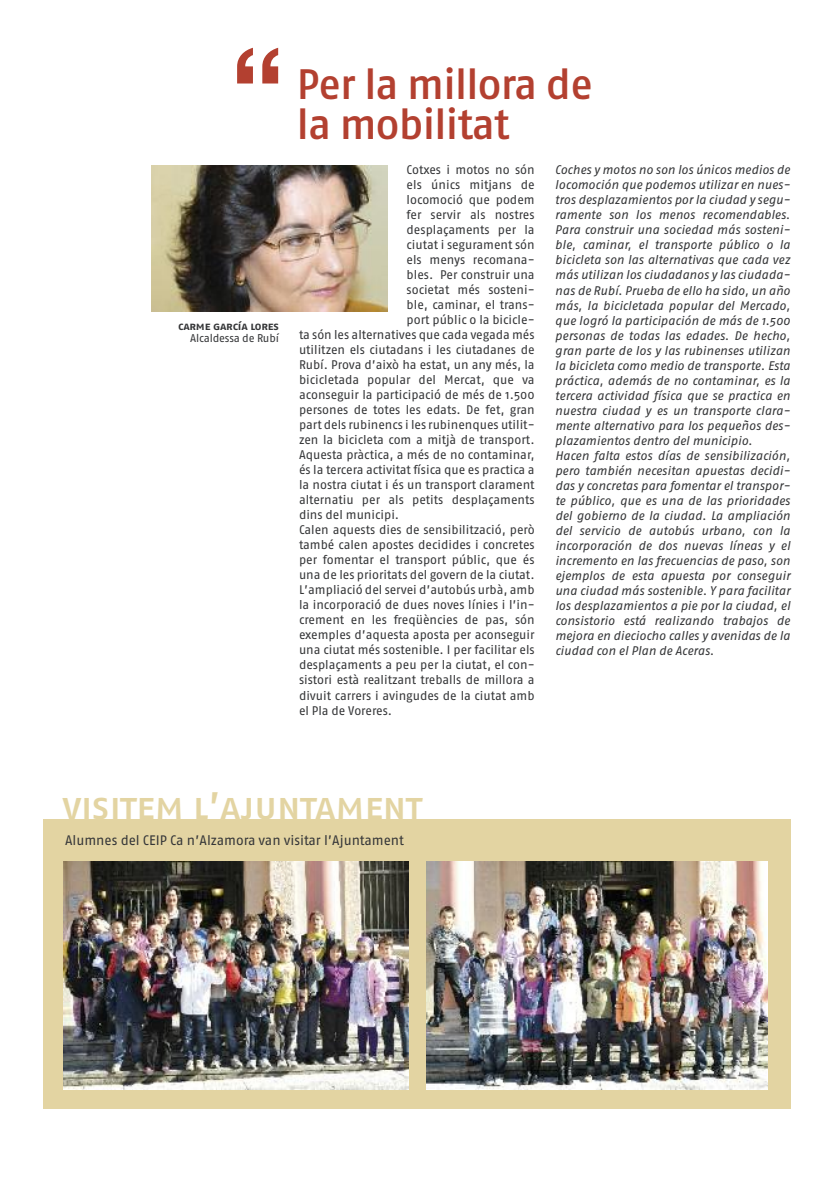
<style>
.page{position:relative;width:833px;height:1202px;background:#fff}
.page>*{position:absolute;margin:0;border:0;box-sizing:border-box;transform-origin:0 0}
.t1{font:500 126.62px "Helvetica Neue";color:#b34030}
.t2{font:42.5px/40px "Fago No Med";letter-spacing:-.02em;color:#b34030}
.t3{font:37.5px "Fago No Med Caps";letter-spacing:-.02em;color:#e3d4a2}
.t4{font:13.75px "Fago No";color:#353638}
.t5{font:italic 12.5px/15px "Fago No";color:#353638}
.t6{font:12.5px "Fago No";color:#353638}
.t7{font:11.25px "Fago No Bold Caps";letter-spacing:-.015em;color:#353638}
.t8{font:11.25px "Fago No";letter-spacing:-.01em;color:#353638}
</style>
<div class="page">
<img style="left:151px;top:165px;width:237px;height:146px">
<hr style="left:0;top:1140px;width:1px;height:61px;background:#c6a16e">
<div style="left:43px;top:818px;width:748px;height:290px;background:#e3d4a2"></div>
<img style="left:64px;top:861px;width:344px;height:228px">
<img style="left:426px;top:861px;width:341px;height:228px">
<h1 class="t1" style="left:229px;top:48px;width:58px">“</h1>
<p class="t7" style="left:178px;top:319px;width:102px">carme garcía lores</p>
<p class="t8" style="left:190px;top:334px;width:90px">Alcaldessa de Rubí</p>
<h2 class="t2" style="left:297px;top:68px;width:297px">Per la millora de la mobilitat</h2>
<p class="t6" style="left:406px;top:165px;width:130px">Cotxes i motos no són</p>
<p class="t6" style="left:406px;top:180px;width:130px">els únics mitjans de</p>
<p class="t6" style="left:406px;top:195px;width:130px">locomoció que podem</p>
<p class="t6" style="left:406px;top:210px;width:130px">fer servir als nostres</p>
<p class="t6" style="left:406px;top:225px;width:130px">desplaçaments per la</p>
<p class="t6" style="left:406px;top:240px;width:130px">ciutat i segurament són</p>
<p class="t6" style="left:406px;top:255px;width:130px">els menys recomana-</p>
<p class="t6" style="left:406px;top:270px;width:130px">bles. Per construir una</p>
<p class="t6" style="left:406px;top:285px;width:130px">societat més sosteni-</p>
<p class="t6" style="left:406px;top:300px;width:130px">ble, caminar, el trans-</p>
<p class="t6" style="left:406px;top:315px;width:130px">port públic o la bicicle-</p>
<p class="t6" style="left:299px;top:330px;width:237px">ta són les alternatives que cada vegada més</p>
<p class="t6" style="left:299px;top:345px;width:237px">utilitzen els ciutadans i les ciutadanes de</p>
<p class="t6" style="left:299px;top:360px;width:237px">Rubí. Prova d’això ha estat, un any més, la</p>
<p class="t6" style="left:299px;top:375px;width:237px">bicicletada popular del Mercat, que va</p>
<p class="t6" style="left:299px;top:390px;width:237px">aconseguir la participació de més de 1.500</p>
<p class="t6" style="left:299px;top:405px;width:237px">persones de totes les edats. De fet, gran</p>
<p class="t6" style="left:299px;top:420px;width:237px">part dels rubinencs i les rubinenques utilit-</p>
<p class="t6" style="left:299px;top:435px;width:237px">zen la bicicleta com a mitjà de transport.</p>
<p class="t6" style="left:299px;top:450px;width:237px">Aquesta pràctica, a més de no contaminar,</p>
<p class="t6" style="left:299px;top:465px;width:237px">és la tercera activitat física que es practica a</p>
<p class="t6" style="left:299px;top:480px;width:237px">la nostra ciutat i és un transport clarament</p>
<p class="t6" style="left:299px;top:495px;width:237px">alternatiu per als petits desplaçaments</p>
<p class="t6" style="left:299px;top:510px;width:102px">dins del municipi.</p>
<p class="t6" style="left:299px;top:525px;width:237px">Calen aquests dies de sensibilització, però</p>
<p class="t6" style="left:299px;top:540px;width:237px">també calen apostes decidides i concretes</p>
<p class="t6" style="left:299px;top:555px;width:237px">per fomentar el transport públic, que és</p>
<p class="t6" style="left:299px;top:570px;width:237px">una de les prioritats del govern de la ciutat.</p>
<p class="t6" style="left:299px;top:585px;width:237px">L’ampliació del servei d’autobús urbà, amb</p>
<p class="t6" style="left:299px;top:600px;width:237px">la incorporació de dues noves línies i l’in-</p>
<p class="t6" style="left:299px;top:615px;width:237px">crement en les freqüències de pas, són</p>
<p class="t6" style="left:299px;top:630px;width:237px">exemples d’aquesta aposta per aconseguir</p>
<p class="t6" style="left:299px;top:645px;width:237px">una ciutat més sostenible. I per facilitar els</p>
<p class="t6" style="left:299px;top:660px;width:237px">desplaçaments a peu per la ciutat, el con-</p>
<p class="t6" style="left:299px;top:675px;width:237px">sistori està realitzant treballs de millora a</p>
<p class="t6" style="left:299px;top:690px;width:237px">divuit carrers i avingudes de la ciutat amb</p>
<p class="t6" style="left:299px;top:705px;width:95px">el Pla de Voreres.</p>
<p class="t5" style="left:555px;top:164px;width:237px">Coches y motos no son los únicos medios de locomoción que podemos utilizar en nues&shy;tros desplazamientos por la ciudad y segu&shy;ramente son los menos recomendables.<br>Para construir una sociedad más sosteni&shy;ble, caminar, el transporte público o la bicicleta son las alternativas que cada vez más utilizan los ciudadanos y las ciudada&shy;nas de Rubí. Prueba de ello ha sido, un año más, la bicicletada popular del Mercado, que logró la participación de más de 1.500 personas de todas las edades. De hecho, gran parte de los y las rubinenses utilizan la bicicleta como medio de transporte. Esta práctica, además de no contaminar, es la tercera actividad física que se practica en nuestra ciudad y es un transporte clara&shy;mente alternativo para los pequeños des&shy;plazamientos dentro del municipio.<br>Hacen falta estos días de sensibilización, pero también necesitan apuestas decidi&shy;das y concretas para fomentar el transpor&shy;te público, que es una de las prioridades del gobierno de la ciudad. La ampliación del servicio de autobús urbano, con la incorporación de dos nuevas líneas y el incremento en las frecuencias de paso, son ejemplos de esta apuesta por conseguir una ciudad más sostenible. Y para facilitar los desplazamientos a pie por la ciudad, el consistorio está realizando trabajos de mejora en dieciocho calles y avenidas de la ciudad con el Plan de Aceras.</p>
<h3 class="t3" style="left:62px;top:784px;width:362px">visitem l’ajuntament</h3>
<p class="t4" style="left:65px;top:835px;width:340px">Alumnes del CEIP Ca n’Alzamora van visitar l’Ajuntament</p>
</div>
